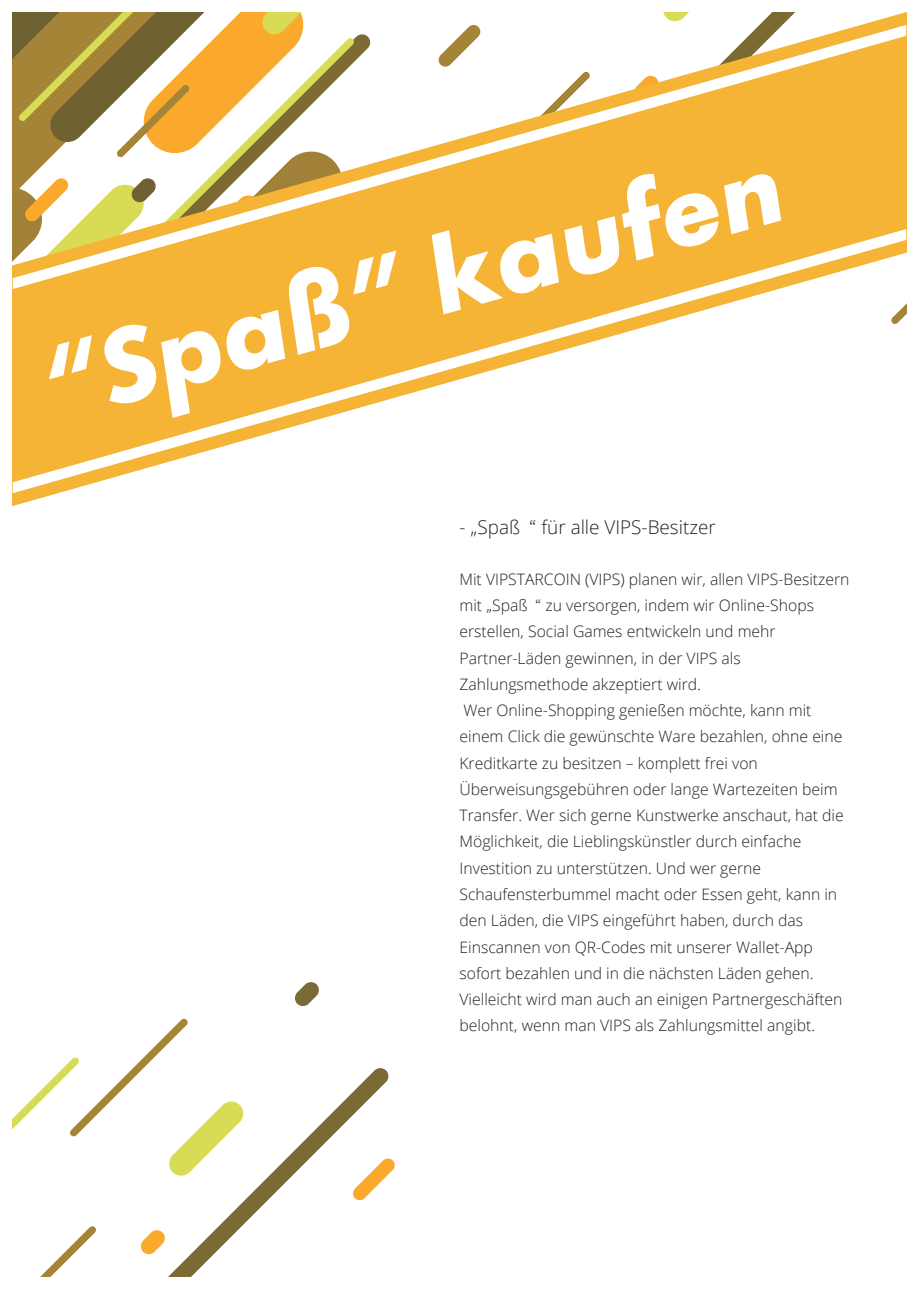
<style>
.page{position:relative;width:919px;height:1289px;background:#fff}
.page>*{position:absolute;margin:0;border:0;box-sizing:border-box;transform-origin:0 0}
.t1{font:italic 700 109.2px "Futura";color:#fff}
.t2{font:300 18.9px "Open Sans";color:#231f20}
.t3{font:300 15.75px/26.2px "Open Sans";color:#231f20}
.s1{font-family:"Noto Sans CJ Kjp";font-size:18px}
.s2{font-family:"Noto Sans CJ Kjp";font-size:15px}
</style>
<div class="page">
<svg style="left:147px;top:1068px;width:242px;height:208px"></svg>
<svg style="left:41px;top:1226px;width:55px;height:50px"></svg>
<svg style="left:352px;top:1157px;width:43px;height:43px"></svg>
<svg style="left:295px;top:982px;width:24px;height:24px"></svg>
<svg style="left:140px;top:1229px;width:26px;height:25px"></svg>
<svg style="left:13px;top:1018px;width:231px;height:158px"></svg>
<svg style="left:13px;top:13px;width:893px;height:493px"></svg>
<svg style="left:13px;top:25px;width:893px;height:468px;fill:#f5b436"></svg>
<h1 class="t1" style="left:24px;top:316px;width:765px;rotate:-16deg">“Spaß” kaufen</h1>
<p class="t2" style="left:459px;top:514px;width:258px">- „Spaß <span class="s1">“</span> für alle VIPS-Besitzer</p>
<p class="t3" style="left:459px;top:565px;width:391px">Mit VIPSTARCOIN (VIPS) planen wir, allen VIPS-Besitzern mit „Spaß <span class="s2">“</span> zu versorgen, indem wir Online-Shops erstellen, Social Games entwickeln und mehr Partner-Läden gewinnen, in der VIPS als Zahlungsmethode akzeptiert wird.<br>Wer Online-Shopping genießen möchte, kann mit einem Click die gewünschte Ware bezahlen, ohne eine Kreditkarte zu besitzen – komplett frei von Überweisungsgebühren oder lange Wartezeiten beim Transfer. Wer sich gerne Kunstwerke anschaut, hat die Möglichkeit, die Lieblingskünstler durch einfache Investition zu unterstützen. Und wer gerne Schaufensterbummel macht oder Essen geht, kann in den Läden, die VIPS eingeführt haben, durch das Einscannen von QR-Codes mit unserer Wallet-App sofort bezahlen und in die nächsten Läden gehen.<br>Vielleicht wird man auch an einigen Partnergeschäften belohnt, wenn man VIPS als Zahlungsmittel angibt.</p>
</div>
